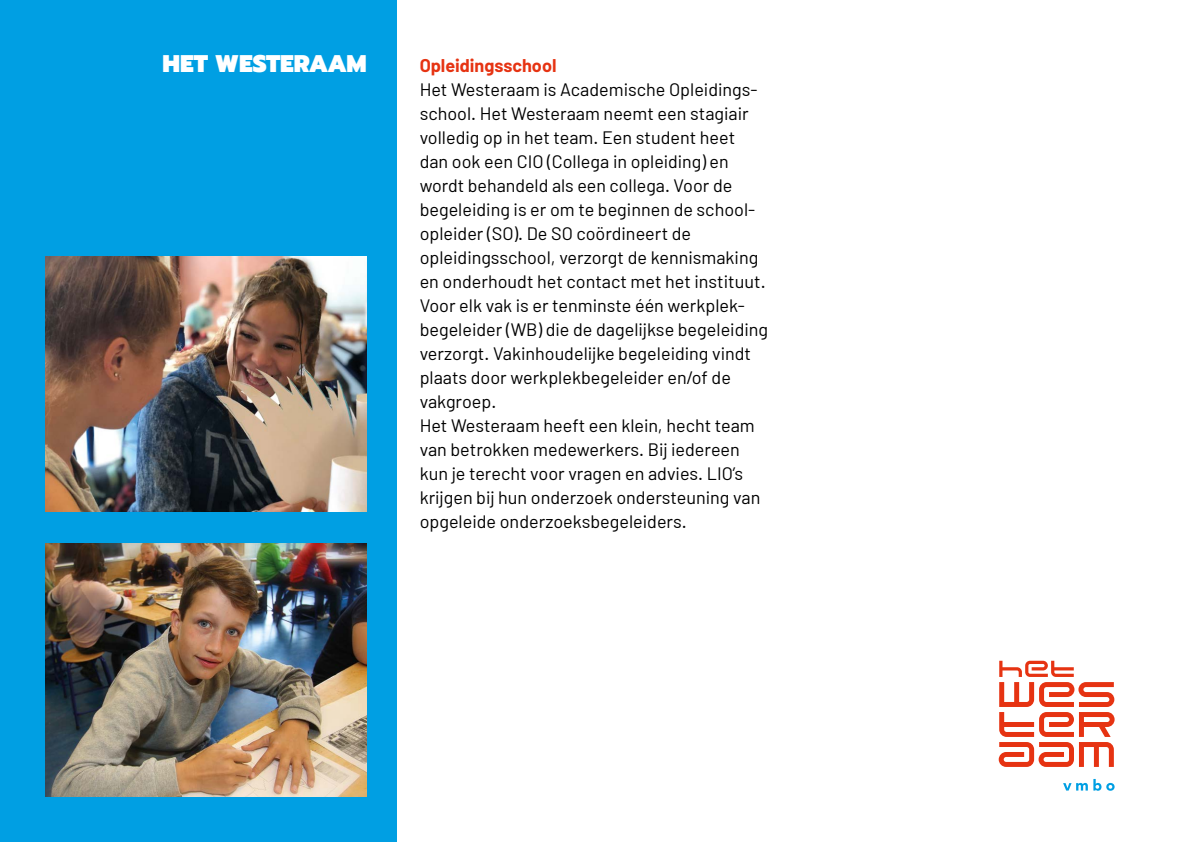
<style>
.page{position:relative;width:1191px;height:842px;background:#fff}
.page>*{position:absolute;margin:0;border:0;box-sizing:border-box;transform-origin:0 0}
.t1{font:900 24px "Prompt";color:#fff}
.t2{font:18px/24px "Barlow";color:#000}
.t3{font:700 18px "Barlow";color:#e63312}
</style>
<div class="page">
<div style="left:0;top:0;width:397px;height:842px;background:#009fe3"></div>
<img style="left:45px;top:543px;width:322px;height:254px">
<svg style="left:1063px;top:783px;width:24px;height:7px"></svg>
<svg style="left:1093px;top:779px;width:21px;height:12px"></svg>
<svg style="left:998px;top:661px;width:116px;height:106px"></svg>
<img style="left:45px;top:257px;width:322px;height:254px">
<h1 class="t1" style="left:162px;top:45px;width:206px">HET WESTERAAM</h1>
<p class="t3" style="left:420px;top:54px;width:138px">Opleidingsschool</p>
<p class="t2" style="left:420px;top:77px;width:350px">Het Westeraam is Academische Opleidings&shy;school. Het Westeraam neemt een stagiair volledig op in het team. Een student heet dan ook een CIO (Collega in opleiding) en wordt behandeld als een collega. Voor de begeleiding is er om te beginnen de school&shy;opleider (SO). De SO coördineert de opleidingsschool, verzorgt de kennismaking en onderhoudt het contact met het instituut.<br>Voor elk vak is er tenminste één werkplek&shy;begeleider (WB) die de dagelijkse begeleiding verzorgt. Vakinhoudelijke begeleiding vindt plaats door werkplekbegeleider en/of de vakgroep.<br>Het Westeraam heeft een klein, hecht team van betrokken medewerkers. Bij iedereen kun je terecht voor vragen en advies. LIO’s krijgen bij hun onderzoek ondersteuning van opgeleide onderzoeksbegeleiders.</p>
</div>
